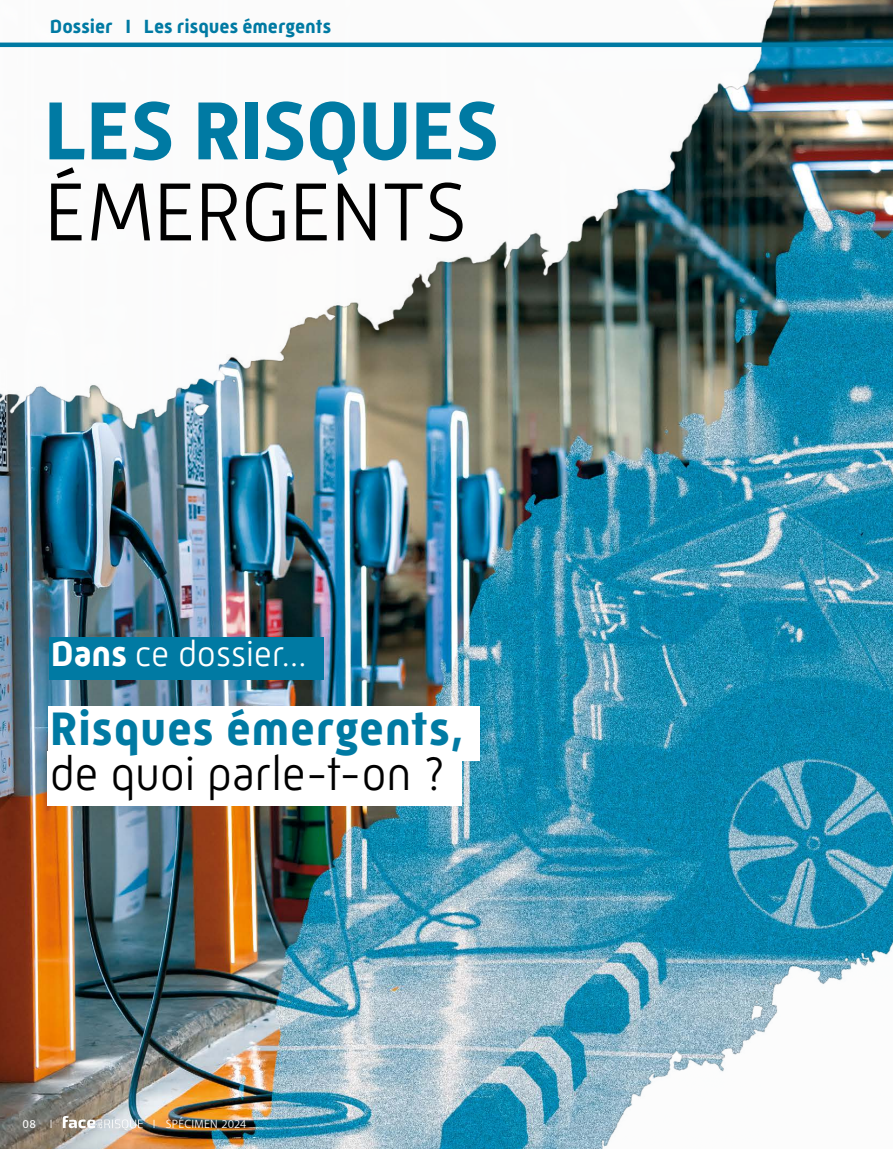
<style>
.page{position:relative;width:893px;height:1149px;background:#fff}
.page>*{position:absolute;margin:0;border:0;box-sizing:border-box;transform-origin:0 0}
.t1{font:700 84px "Mic 32 New";letter-spacing:-.01em;color:#007aa3}
.t2{font:300 84px "Mic 32 New";letter-spacing:-.015em;color:#000}
.t3{font:700 48px "Mic 32 New";letter-spacing:.015em;color:#007aa3}
.t4{font:300 48px "Mic 32 New";letter-spacing:-.01em;color:#000}
.t5{font:300 36px "Mic 32 New";letter-spacing:-.005em;color:#fff}
.t6{font:700 19.5px "Mic 32 New";color:#007aa3}
.t7{font:12px "Akagi Pro";letter-spacing:.02em;color:#fff}
.t8{font:500 12px "Akagi Pro";color:#fff}
.s1{font-weight:700}
.s2{font-weight:400}
</style>
<div class="page">
<img style="left:0;top:834px;width:893px;height:314px">
<img style="left:0;top:0;width:893px;height:834px">
<img style="left:184px;top:848px;width:709px;height:300px">
<div style="left:49px;top:636px;width:275px;height:43px;background:#007aa3"></div>
<div style="left:48px;top:705px;width:431px;height:55px;background:#fff"></div>
<div style="left:48px;top:750px;width:414px;height:55px;background:#fff"></div>
<svg style="left:63px;top:1115px;width:80px;height:15px"></svg>
<hr style="left:0;top:43px;width:893px;height:4px;background:#007aa3">
<p class="t6" style="left:50px;top:15px;width:283px">Dossier I Les risques émergents</p>
<h1 class="t1" style="left:44px;top:82px;width:457px">LES RISQUES</h1>
<h1 class="t2" style="left:44px;top:164px;width:425px">ÉMERGENTS</h1>
<h3 class="t5" style="left:51px;top:633px;width:257px"><span class="s1">Dans</span> ce dossier...</h3>
<h2 class="t3" style="left:50px;top:700px;width:415px">Risques émergents,</h2>
<h2 class="t4" style="left:50px;top:745px;width:396px">de quoi parle-t-on ?</h2>
<p class="t8" style="left:23px;top:1115px;width:32px">08 <span class="s2">I</span></p>
<p class="t7" style="left:153px;top:1115px;width:95px">I SPÉCIMEN 2024</p>
</div>
